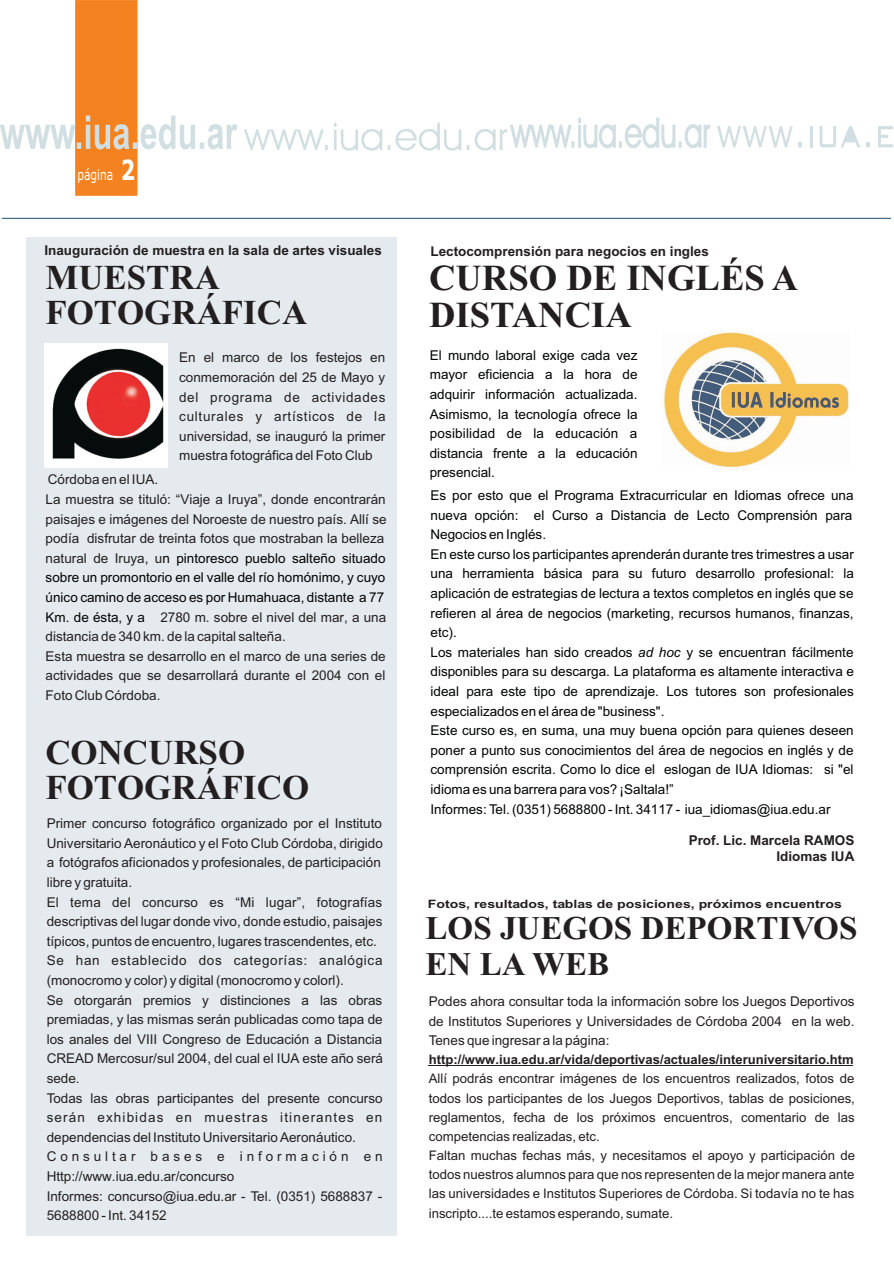
<style>
.page{position:relative;width:894px;height:1263px;background:#fff}
.page>*{position:absolute;margin:0;border:0;box-sizing:border-box;transform-origin:0 0}
.t1{font:700 36.6px/36.5px "Times New Roman";color:#231f20}
.t2{font:700 34.95px/34.8px "Times New Roman";color:#231f20}
.t3{font:700 33px/36.6px "Times New Roman";color:#231f20}
.t4{font:14.7px "Verdana";color:#fff;scale:.73 1}
.t5{font:13.5px/19.6px "Arial";color:#231f20}
.t6{font:13.5px/19.6px "Arial";color:#010202;text-align:justify}
.t7{font:700 13.5px/15.1px "Arial";color:#231f20;text-align:right}
.t8{font:13.2px/19.2px "Arial";color:#231f20}
.t9{font:700 13.05px "Arial";color:#231f20}
.t10{font:700 11.55px "Arial";color:#231f20;scale:1.22 1}
.s1{font-weight:700;font-size:27.9px}
.s2{color:#010202}
.s3{font-style:italic}
</style>
<div class="page">
<div style="left:76px;top:0;width:61px;height:195px;background:#f58220"></div>
<svg style="left:0;top:116px;width:238px;height:33px"></svg>
<svg style="left:244px;top:117px;width:466px;height:34px"></svg>
<svg style="left:878px;top:126px;width:15px;height:21px"></svg>
<svg style="left:866px;top:142px;width:4px;height:5px"></svg>
<svg style="left:820px;top:126px;width:40px;height:21px"></svg>
<hr style="left:810px;top:126px;width:3px;height:21px;background:#d1dee2">
<svg style="left:717px;top:126px;width:85px;height:21px"></svg>
<div style="left:26px;top:237px;width:371px;height:999px;background:#e5eaee"></div>
<svg style="left:2px;top:218px;width:889px;height:1px"></svg>
<img style="left:663px;top:332px;width:186px;height:137px">
<img style="left:44px;top:344px;width:123px;height:123px">
<hr style="left:429px;top:1065px;width:424px;height:1px;background:#231f20">
<p class="t4" style="left:77px;top:169px;width:81px">página <span class="s1">2</span></p>
<p class="t7" style="left:44px;top:244px;width:339px">Inauguración de muestra en la sala de artes visuales</p>
<h2 class="t2" style="left:45px;top:264px;width:263px">MUESTRA<br>FOTOGRÁFICA</h2>
<p class="t5" style="left:179px;top:349px;width:208px;text-align:justify">En el marco de los festejos en conmemoración del 25 de Mayo y del programa de actividades culturales y artísticos de la universidad, se inauguró la primer muestra fotográfica del Foto Club</p>
<p class="t5" style="left:46px;top:471px;width:343px">Córdoba en el IUA.<br>La muestra se tituló: “Viaje a Iruya”, donde encontrarán paisajes e imágenes del Noroeste de nuestro país. Allí se podía disfrutar de treinta fotos que mostraban la belleza natural de Iruya, u<span class="s2">n pintoresco pueblo salteño situado sobre un promontorio en el valle del río homónimo, y cuyo único camino de acceso es por Humahuaca, distante a 77<br>Km. de ésta, y a</span> 2780 m. sobre el nivel del mar, a una distancia de 340 km. de la capital salteña.<br>Esta muestra se desarrollo en el marco de una series de actividades que se desarrollará durante el 2004 con el Foto Club Córdoba.</p>
<h2 class="t2" style="left:45px;top:739px;width:265px">CONCURSO<br>FOTOGRÁFICO</h2>
<p class="t5" style="left:47px;top:815px;width:338px">Primer concurso fotográfico organizado por el Instituto Universitario Aeronáutico y el Foto Club Córdoba, dirigido a fotógrafos aficionados y profesionales, de participación libre y gratuita.<br>El tema del concurso es “Mi lugar”, fotografías descriptivas del lugar donde vivo, donde estudio, paisajes típicos, puntos de encuentro, lugares trascendentes, etc.<br>Se han establecido dos categorías: analógica (monocromo y color) y digital (monocromo y colorl).<br>Se otorgarán premios y distinciones a las obras premiadas, y las mismas serán publicadas como tapa de los anales del VIII Congreso de Educación a Distancia CREAD Mercosur/sul 2004, del cual el IUA este año será sede.<br>Todas las obras participantes del presente concurso serán exhibidas en muestras itinerantes en dependencias del Instituto Universitario Aeronáutico.<br>Consultar bases e información en</p>
<p class="t5" style="left:47px;top:1187px;width:337px">Informes: concurso@iua.edu.ar - Tel. (0351) 5688837 -<br>5688800 - Int. 34152</p>
<p class="t5" style="left:47px;top:1168px;width:189px">Http://www.iua.edu.ar/concurso</p>
<p class="t7" style="left:430px;top:245px;width:280px">Lectocomprensión para negocios en ingles</p>
<h1 class="t1" style="left:429px;top:264px;width:371px">CURSO DE INGLÉS A<br>DISTANCIA</h1>
<p class="t6" style="left:430px;top:347px;width:209px">El mundo laboral exige cada vez mayor eficiencia a la hora de adquirir información actualizada.<br>Asimismo, la tecnología ofrece la posibilidad de la educación a distancia frente a la educación presencial.</p>
<p class="t6" style="left:431px;top:487px;width:425px;text-align:left">Es por esto que el Programa Extracurricular en Idiomas ofrece una nueva opción: el Curso a Distancia de Lecto Comprensión para Negocios en Inglés.<br>En este curso los participantes aprenderán durante tres trimestres a usar una herramienta básica para su futuro desarrollo profesional: la aplicación de estrategias de lectura a textos completos en inglés que se refieren al área de negocios (marketing, recursos humanos, finanzas, etc).<br>Los materiales han sido creados <span class="s3">ad hoc</span> y se encuentran fácilmente disponibles para su descarga. La plataforma es altamente interactiva e ideal para este tipo de aprendizaje. Los tutores son profesionales especializados en el área de "business".<br>Este curso es, en suma, una muy buena opción para quienes deseen poner a punto sus conocimientos del área de negocios en inglés y de comprensión escrita. Como lo dice el eslogan de IUA Idiomas: si "el idioma es una barrera para vos? ¡Saltala!”<br>Informes: Tel. (0351) 5688800 - Int. 34117 - iua_idiomas@iua.edu.ar</p>
<p class="t7" style="left:689px;top:834px;width:167px">Prof. Lic. Marcela RAMOS<br>Idiomas IUA</p>
<p class="t10" style="left:428px;top:900px;width:341px">Fotos, resultados, tablas de posiciones, próximos encuentros</p>
<h3 class="t3" style="left:426px;top:913px;width:433px">LOS JUEGOS DEPORTIVOS<br>EN LA WEB</h3>
<p class="t5" style="left:429px;top:993px;width:427px;text-align:justify">Podes ahora consultar toda la información sobre los Juegos Deportivos de Institutos Superiores y Universidades de Córdoba 2004 en la web.<br>Tenes que ingresar a la página:</p>
<p class="t9" style="left:429px;top:1055px;width:427px">http://www.iua.edu.ar/vida/deportivas/actuales/interuniversitario.htm</p>
<p class="t8" style="left:429px;top:1070px;width:428px">Allí podrás encontrar imágenes de los encuentros realizados, fotos de todos los participantes de los Juegos Deportivos, tablas de posiciones, reglamentos, fecha de los próximos encuentros, comentario de las competencias realizadas, etc.<br>Faltan muchas fechas más, y necesitamos el apoyo y participación de todos nuestros alumnos para que nos representen de la mejor manera ante las universidades e Institutos Superiores de Córdoba. Si todavía no te has inscripto....te estamos esperando, sumate.</p>
</div>
